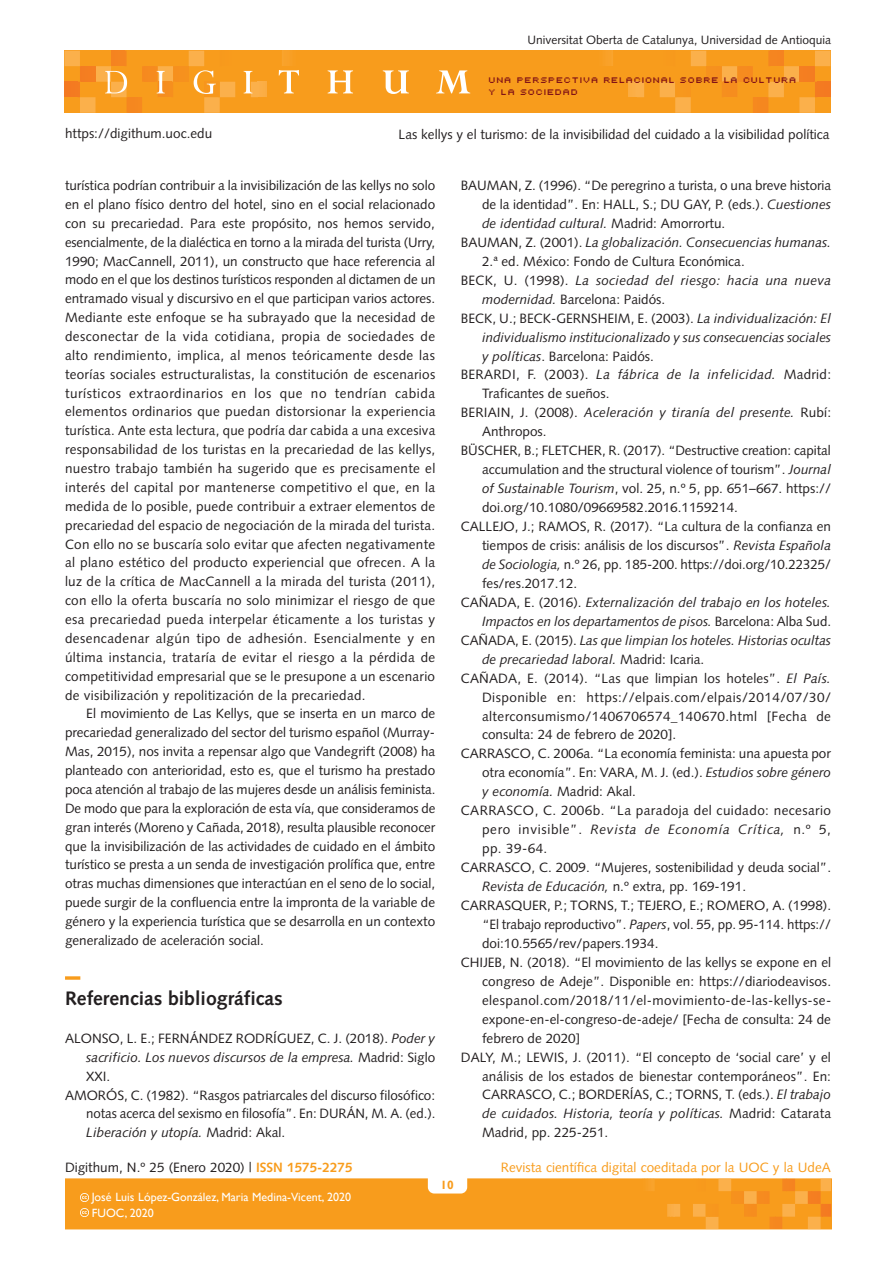
<style>
.page{position:relative;width:894px;height:1265px;background:#fff}
.page>*{position:absolute;margin:0;border:0;box-sizing:border-box;transform-origin:0 0}
.t1{font:700 19.5px "Syntax LT";color:#231f20}
.text{font:13.5px/18.9px "Syntax LT";color:#231f20;text-align:justify}
.biblio{font:13.5px/18.9px "Syntax LT";color:#231f20;text-align:justify}
.biblio-2{font:italic 13.5px/18.9px "Syntax LT";color:#231f20}
.t2{font:13.5px "Syntax LT";color:#f89c1c}
.t3{font:12px/15.8px "Gill Sans";color:#fff}
.t4{font:12px "Syntax LT";color:#231f20}
.t5{font:700 12px "Gill Sans";color:#f89c1c}
.t6{font:9px/12px "Uni 0554";color:#821316}
.s1{font-style:italic}
.s2{font-style:normal}
.s3{font-weight:700;color:#f89c1c}
</style>
<div class="page">
<hr style="left:830px;top:1178px;width:1px;height:50px;background:#f47921">
<svg style="left:65px;top:1178px;width:765px;height:51px;background:#f89e22"></svg>
<div style="left:64px;top:51px;width:766px;height:62px;background:#f89c1c"></div>
<hr style="left:266px;top:51px;width:2px;height:62px;background:#faab40">
<hr style="left:268px;top:51px;width:1px;height:62px;background:#faab3f">
<hr style="left:269px;top:51px;width:2px;height:62px;background:#faaa3d">
<hr style="left:271px;top:51px;width:1px;height:62px;background:#faa93b">
<hr style="left:272px;top:51px;width:2px;height:62px;background:#faa839">
<hr style="left:274px;top:51px;width:1px;height:62px;background:#faa837">
<hr style="left:275px;top:51px;width:2px;height:62px;background:#faa736">
<hr style="left:277px;top:51px;width:1px;height:62px;background:#faa633">
<hr style="left:278px;top:51px;width:2px;height:62px;background:#f9a531">
<hr style="left:280px;top:51px;width:1px;height:62px;background:#f9a430">
<hr style="left:627px;top:51px;width:1px;height:62px;background:#faab40">
<hr style="left:625px;top:51px;width:2px;height:62px;background:#faab3f">
<hr style="left:624px;top:51px;width:1px;height:62px;background:#faaa3d">
<hr style="left:622px;top:51px;width:2px;height:62px;background:#faa93b">
<hr style="left:621px;top:51px;width:1px;height:62px;background:#faa839">
<hr style="left:619px;top:51px;width:2px;height:62px;background:#faa837">
<hr style="left:618px;top:51px;width:1px;height:62px;background:#faa736">
<hr style="left:616px;top:51px;width:2px;height:62px;background:#faa633">
<hr style="left:615px;top:51px;width:1px;height:62px;background:#f9a531">
<hr style="left:613px;top:51px;width:2px;height:62px;background:#f9a430">
<svg style="left:606px;top:51px;width:7px;height:15px"></svg>
<svg style="left:628px;top:51px;width:202px;height:62px"></svg>
<hr style="left:817px;top:82px;width:3px;height:15px;background:#f47b21">
<hr style="left:820px;top:82px;width:3px;height:15px;background:#f47a21">
<hr style="left:823px;top:82px;width:3px;height:15px;background:#f47921">
<hr style="left:827px;top:82px;width:3px;height:15px;background:#f47921">
<svg style="left:64px;top:51px;width:202px;height:62px"></svg>
<svg style="left:278px;top:51px;width:21px;height:42px"></svg>
<svg style="left:327px;top:70px;width:26px;height:23px"></svg>
<svg style="left:382px;top:70px;width:26px;height:24px"></svg>
<svg style="left:436px;top:70px;width:34px;height:23px"></svg>
<hr style="left:65px;top:976px;width:15px;height:3px;background:#f89c1c">
<p class="t4" style="left:527px;top:33px;width:305px">Universitat Oberta de Catalunya, Universidad de Antioquia</p>
<p class="t6" style="left:489px;top:73px;width:310px">UNA PERSPECTIVA RELACIONAL SOBRE LA CULTURA<br>Y LA SOCIEDAD</p>
<p class="text" style="left:65px;top:124px;width:149px">https://digithum.uoc.edu</p>
<p class="text" style="left:398px;top:125px;width:432px">Las kellys y el turismo: de la invisibilidad del cuidado a la visibilidad política</p>
<p class="text" style="left:65px;top:176px;width:372px">turística podrían contribuir a la invisibilización de las kellys no solo en el plano físico dentro del hotel, sino en el social relacionado con su precariedad. Para este propósito, nos hemos servido, esencialmente, de la dialéctica en torno a la mirada del turista (Urry, 1990; MacCannell, 2011), un constructo que hace referencia al modo en el que los destinos turísticos responden al dictamen de un entramado visual y discursivo en el que participan varios actores.<br>Mediante este enfoque se ha subrayado que la necesidad de desconectar de la vida cotidiana, propia de sociedades de alto rendimiento, implica, al menos teóricamente desde las teorías sociales estructuralistas, la constitución de escenarios turísticos extraordinarios en los que no tendrían cabida elementos ordinarios que puedan distorsionar la experiencia turística. Ante esta lectura, que podría dar cabida a una excesiva responsabilidad de los turistas en la precariedad de las kellys, nuestro trabajo también ha sugerido que es precisamente el interés del capital por mantenerse competitivo el que, en la medida de lo posible, puede contribuir a extraer elementos de precariedad del espacio de negociación de la mirada del turista.<br>Con ello no se buscaría solo evitar que afecten negativamente al plano estético del producto experiencial que ofrecen. A la luz de la crítica de MacCannell a la mirada del turista (2011), con ello la oferta buscaría no solo minimizar el riesgo de que esa precariedad pueda interpelar éticamente a los turistas y desencadenar algún tipo de adhesión. Esencialmente y en última instancia, trataría de evitar el riesgo a la pérdida de competitividad empresarial que se le presupone a un escenario de visibilización y repolitización de la precariedad.</p>
<p class="text" style="left:65px;top:704px;width:372px;text-indent:21px">El movimiento de Las Kellys, que se inserta en un marco de precariedad generalizado del sector del turismo español (Murray-Mas, 2015), nos invita a repensar algo que Vandegrift (2008) ha planteado con anterioridad, esto es, que el turismo ha prestado poca atención al trabajo de las mujeres desde un análisis feminista.<br>De modo que para la exploración de esta vía, que consideramos de gran interés (Moreno y Cañada, 2018), resulta plausible reconocer que la invisibilización de las actividades de cuidado en el ámbito turístico se presta a un senda de investigación prolífica que, entre otras muchas dimensiones que interactúan en el seno de lo social, puede surgir de la confluencia entre la impronta de la variable de género y la experiencia turística que se desarrolla en un contexto generalizado de aceleración social.</p>
<p class="t1" style="left:65px;top:987px;width:219px">Referencias bibliográficas</p>
<p class="biblio" style="left:86px;top:1028px;width:350px;text-indent:-21px">ALONSO, L. E.; FERNÁNDEZ RODRÍGUEZ, C. J. (2018). <span class="s1">Poder y sacrificio. Los nuevos discursos de la empresa.</span> Madrid: Siglo XXI.</p>
<p class="biblio" style="left:86px;top:1085px;width:350px;text-indent:-21px">AMORÓS, C. (1982). “Rasgos patriarcales del discurso filosófico: notas acerca del sexismo en filosofía”. En: DURÁN, M. A. (ed.).<br><span class="s1">Liberación y utopía.</span> Madrid: Akal.</p>
<p class="biblio" style="left:482px;top:176px;width:350px;text-indent:-21px">BAUMAN, Z. (1996). “De peregrino a turista, o una breve historia de la identidad”. En: HALL, S.; DU GAY, P. (eds.). <span class="s1">Cuestiones de identidad cultural.</span> Madrid: Amorrortu.</p>
<p class="biblio" style="left:482px;top:233px;width:350px;text-indent:-21px">BAUMAN, Z. (2001). <span class="s1">La globalización. Consecuencias humanas.<br></span>2.ª ed. México: Fondo de Cultura Económica.</p>
<p class="biblio-2" style="left:482px;top:270px;width:350px;text-indent:-21px"><span class="s2">BECK, U. (1998).</span> La sociedad del riesgo: hacia una nueva modernidad. <span class="s2">Barcelona: Paidós.</span></p>
<p class="biblio-2" style="left:482px;top:308px;width:350px;text-align:justify;text-indent:-21px"><span class="s2">BECK, U.; BECK-GERNSHEIM, E. (2003).</span> La individualización: El individualismo institucionalizado y sus consecuencias sociales y políticas<span class="s2">. Barcelona: Paidós.</span></p>
<p class="biblio" style="left:482px;top:365px;width:350px;text-indent:-21px">BERARDI, F. (2003). <span class="s1">La fábrica de la infelicidad.</span> Madrid:<br>Traficantes de sueños.</p>
<p class="biblio" style="left:482px;top:403px;width:350px;text-indent:-21px">BERIAIN, J. (2008). <span class="s1">Aceleración y tiranía del presente.</span> Rubí:<br>Anthropos.</p>
<p class="biblio" style="left:482px;top:441px;width:350px;text-indent:-21px">BÜSCHER, B.; FLETCHER, R. (2017). “Destructive creation: capital accumulation and the structural violence of tourism”. <span class="s1">Journal of Sustainable Tourism</span>, vol. 25, n.º 5, pp. 651–667. https:// doi.org/10.1080/09669582.2016.1159214.</p>
<p class="biblio" style="left:482px;top:517px;width:350px;text-indent:-21px">CALLEJO, J.; RAMOS, R. (2017). “La cultura de la confianza en tiempos de crisis: análisis de los discursos”. <span class="s1">Revista Española de Sociologia,</span> n.º 26, pp. 185-200. https://doi.org/10.22325/ fes/res.2017.12.</p>
<p class="biblio-2" style="left:460px;top:592px;width:371px;text-align:right"><span class="s2">CAÑADA, E. (2016).</span> Externalización del trabajo en los hoteles.<br>Impactos en los departamentos de pisos. <span class="s2">Barcelona: Alba Sud.</span></p>
<p class="biblio-2" style="left:482px;top:630px;width:350px;text-indent:-21px"><span class="s2">CAÑADA, E. (2015).</span> Las que limpian los hoteles. Historias ocultas de precariedad laboral. <span class="s2">Madrid: Icaria.</span></p>
<p class="biblio" style="left:482px;top:668px;width:350px;text-indent:-21px">CAÑADA, E. (2014). “Las que limpian los hoteles”. <span class="s1">El País.<br></span>Disponible en: https://elpais.com/elpais/2014/07/30/ alterconsumismo/1406706574_140670.html [Fecha de consulta: 24 de febrero de 2020].</p>
<p class="biblio" style="left:482px;top:744px;width:350px;text-indent:-21px">CARRASCO, C. 2006a. “La economía feminista: una apuesta por otra economía”. En: VARA, M. J. (ed.). <span class="s1">Estudios sobre género y economía.</span> Madrid: Akal.</p>
<p class="biblio" style="left:482px;top:801px;width:350px;text-indent:-21px">CARRASCO, C. 2006b. “La paradoja del cuidado: necesario pero invisible”. <span class="s1">Revista de Economía Crítica,</span> n.º 5, pp. 39-64.</p>
<p class="biblio" style="left:482px;top:857px;width:350px;text-indent:-21px">CARRASCO, C. 2009. “Mujeres, sostenibilidad y deuda social”.<br><span class="s1">Revista de Educación,</span> n.º extra, pp. 169-191.</p>
<p class="biblio" style="left:482px;top:895px;width:350px;text-indent:-21px">CARRASQUER, P.; TORNS, T.; TEJERO, E.; ROMERO, A. (1998). “El trabajo reproductivo”. <span class="s1">Papers</span>, vol. 55, pp. 95-114. https:// doi:10.5565/rev/papers.1934.</p>
<p class="biblio" style="left:482px;top:952px;width:350px;text-indent:-21px">CHIJEB, N. (2018). “El movimiento de las kellys se expone en el congreso de Adeje”. Disponible en: https://diariodeavisos. elespanol.com/2018/11/el-movimiento-de-las-kellys-se&shy;expone-en-el-congreso-de-adeje/ [Fecha de consulta: 24 de febrero de 2020]</p>
<p class="biblio" style="left:482px;top:1047px;width:350px;text-indent:-21px">DALY, M.; LEWIS, J. (2011). “El concepto de ‘social care’ y el análisis de los estados de bienestar contemporáneos”. En:<br>CARRASCO, C.; BORDERÍAS, C.; TORNS, T. (eds.). <span class="s1">El trabajo de cuidados. Historia, teoría y políticas.</span> Madrid: Catarata Madrid, pp. 225-251.</p>
<p class="text" style="left:65px;top:1157px;width:289px">Digithum, N.º 25 (Enero 2020) | <span class="s3">ISSN 1575-2275</span></p>
<p class="t2" style="left:500px;top:1158px;width:331px">Revista científica digital coeditada por la UOC y la UdeA</p>
<p class="t5" style="left:440px;top:1176px;width:15px">10</p>
<p class="t3" style="left:92px;top:1188px;width:260px">José Luis López-González, Maria Medina-Vicent, 2020<br>FUOC, 2020</p>
</div>
